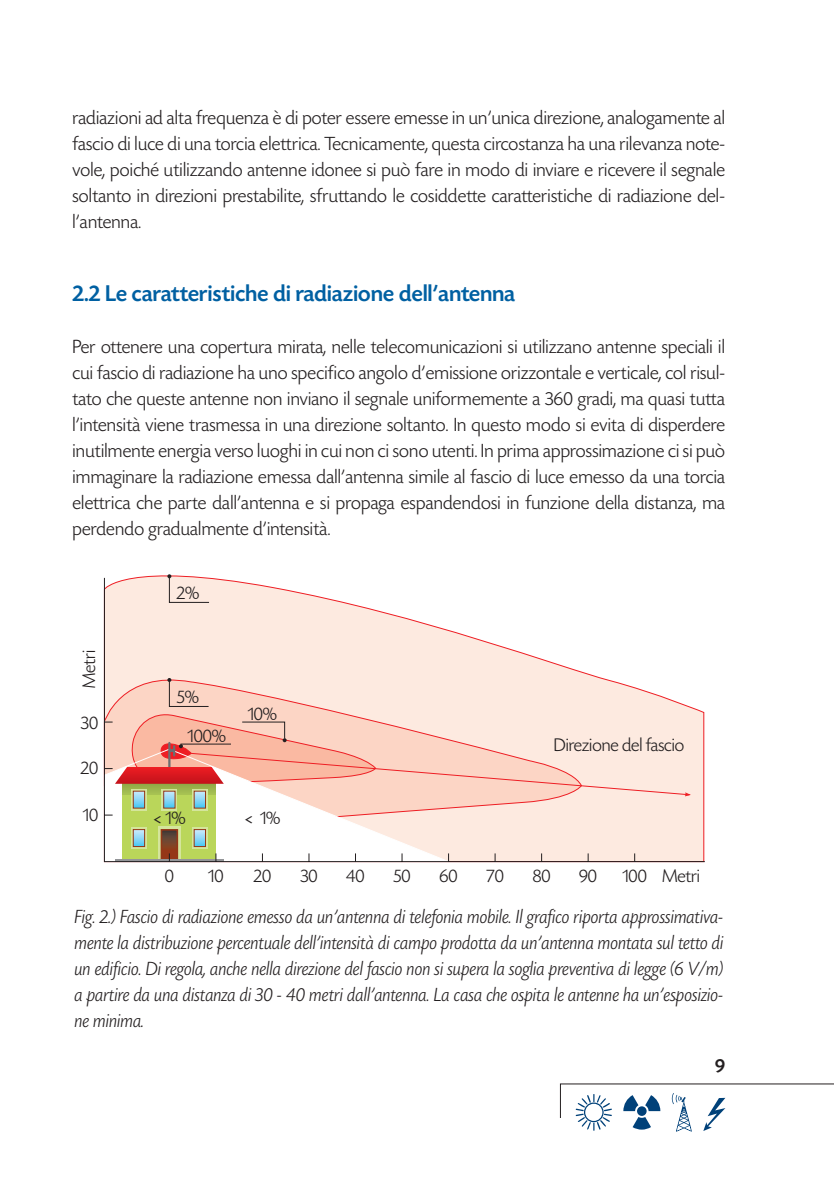
<style>
.page{position:relative;width:834px;height:1186px;background:#fff}
.page>*{position:absolute;margin:0;border:0;box-sizing:border-box;transform-origin:0 0}
.t1{font:24px "Sh Today Medium";letter-spacing:.015em;color:#0060a2}
.t2{font:20px/26px "Sh Today Light";letter-spacing:.015em;color:#231f20;text-align:justify}
.t3{font:italic 20px/26px "Sh Today Light";letter-spacing:.015em;color:#231f20;text-align:justify}
.t4{font:20px "Sh Today Medium";color:#231f20}
.t5{font:19.2px "Sh Today Light";color:#231f20}
.t6{font:19.2px "Sh Today Light";color:#231f20;scale:2 1}
</style>
<div class="page">
<svg style="left:103px;top:574px;width:730px;height:558px"></svg>
<p class="t2" style="left:72px;top:107px;width:654px">radiazioni ad alta frequenza è di poter essere emesse in un’unica direzione, analogamente al fascio di luce di una torcia elettrica. Tecnicamente, questa circostanza ha una rilevanza note&shy;vole, poiché utilizzando antenne idonee si può fare in modo di inviare e ricevere il segnale soltanto in direzioni prestabilite, sfruttando le cosiddette caratteristiche di radiazione del&shy;l’antenna.</p>
<p class="t1" style="left:72px;top:284px;width:444px">2.2 Le caratteristiche di radiazione dell’antenna</p>
<p class="t2" style="left:72px;top:335px;width:654px">Per ottenere una copertura mirata, nelle telecomunicazioni si utilizzano antenne speciali il cui fascio di radiazione ha uno specifico angolo d’emissione orizzontale e verticale, col risul&shy;tato che queste antenne non inviano il segnale uniformemente a 360 gradi, ma quasi tutta l’intensità viene trasmessa in una direzione soltanto. In questo modo si evita di disperdere inutilmente energia verso luoghi in cui non ci sono utenti. In prima approssimazione ci si può immaginare la radiazione emessa dall’antenna simile al fascio di luce emesso da una torcia elettrica che parte dall’antenna e si propaga espandendosi in funzione della distanza, ma perdendo gradualmente d’intensità.</p>
<p class="t5" style="left:81px;top:687px;width:39px;rotate:-90deg">Metri</p>
<p class="t5" style="left:81px;top:714px;width:19px">30</p>
<p class="t5" style="left:80px;top:760px;width:19px">20</p>
<p class="t5" style="left:83px;top:807px;width:17px">10</p>
<p class="t5" style="left:176px;top:584px;width:24px">2%</p>
<p class="t5" style="left:177px;top:689px;width:23px">5%</p>
<p class="t5" style="left:187px;top:727px;width:40px">100%</p>
<p class="t5" style="left:248px;top:705px;width:31px">10%</p>
<p class="t6" style="left:153px;top:809px;width:18px">‹ 1%</p>
<p class="t6" style="left:244px;top:809px;width:19px">‹ 1%</p>
<p class="t5" style="left:553px;top:736px;width:132px">Direzione del fascio</p>
<p class="t5" style="left:165px;top:867px;width:11px">0</p>
<p class="t5" style="left:208px;top:867px;width:17px">10</p>
<p class="t5" style="left:253px;top:867px;width:19px">20</p>
<p class="t5" style="left:300px;top:867px;width:19px">30</p>
<p class="t5" style="left:346px;top:867px;width:20px">40</p>
<p class="t5" style="left:393px;top:867px;width:18px">50</p>
<p class="t5" style="left:439px;top:867px;width:19px">60</p>
<p class="t5" style="left:486px;top:867px;width:19px">70</p>
<p class="t5" style="left:532px;top:867px;width:19px">80</p>
<p class="t5" style="left:579px;top:867px;width:19px">90</p>
<p class="t5" style="left:622px;top:867px;width:79px">100 Metri</p>
<p class="t3" style="left:74px;top:905px;width:650px">Fig. 2.) Fascio di radiazione emesso da un’antenna di telefonia mobile. Il grafico riporta approssimativa&shy;mente la distribuzione percentuale dell’intensità di campo prodotta da un’antenna montata sul tetto di un edificio. Di regola, anche nella direzione del fascio non si supera la soglia preventiva di legge (6 V/m) a partire da una distanza di 30 - 40 metri dall’antenna. La casa che ospita le antenne ha un’esposizio&shy;ne minima.</p>
<p class="t4" style="left:714px;top:1058px;width:11px">9</p>
</div>
